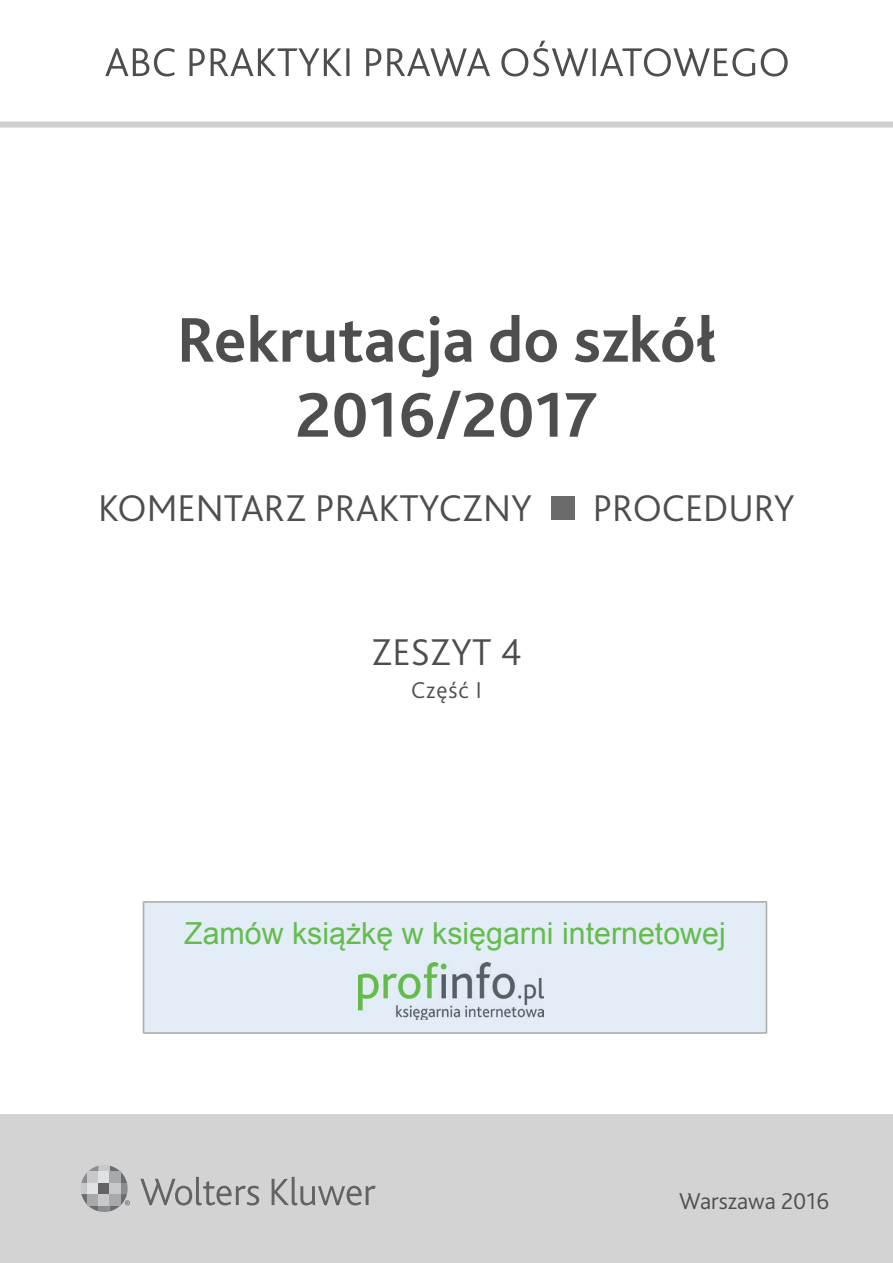
<style>
.page{position:relative;width:893px;height:1263px;background:#fff}
.page>*{position:absolute;margin:0;border:0;box-sizing:border-box;transform-origin:0 0}
.t1{font:700 66px/75px "Bliss 2";color:#4e4e4e;text-align:center}
.t2{font:300 39px "Bliss 2";color:#4e4e4e}
.t3{font:30.3px "Arial";color:#65bc4e}
.t4{font:300 24px "Bliss 2";color:#4e4e4e}
.s1{font-family:"Arial Narrow";font-weight:400;font-size:51px;color:#6b6b6b}
</style>
<div class="page">
<div style="left:0;top:1114px;width:893px;height:149px;background:#d3d3d3"></div>
<div style="left:0;top:122px;width:893px;height:6px;background:#cfcfcf"></div>
<svg style="left:105px;top:41px;width:683px;height:35px"></svg>
<svg style="left:140px;top:1177px;width:119px;height:28px"></svg>
<svg style="left:272px;top:1177px;width:104px;height:28px"></svg>
<svg style="left:81px;top:1165px;width:49px;height:47px"></svg>
<div style="left:88px;top:1172px;width:11px;height:11px;background:#c7c8ca"></div>
<div style="left:88px;top:1183px;width:11px;height:11px;background:#e0e1e3"></div>
<div style="left:88px;top:1194px;width:11px;height:11px;background:#a8a9ad"></div>
<div style="left:99px;top:1172px;width:11px;height:11px;background:#e0e1e3"></div>
<div style="left:99px;top:1183px;width:11px;height:11px;background:#636366"></div>
<div style="left:99px;top:1194px;width:11px;height:11px;background:#c7c8ca"></div>
<div style="left:110px;top:1172px;width:11px;height:11px;background:#a8a9ad"></div>
<div style="left:110px;top:1183px;width:11px;height:11px;background:#c7c8ca"></div>
<div style="left:110px;top:1194px;width:11px;height:11px;background:#a8a9ad"></div>
<svg style="left:143px;top:901px;width:624px;height:133px;background:#dfe8f1"></svg>
<div style="left:153px;top:922px;width:604px;height:39px;background:#e3edf7"></div>
<div style="left:359px;top:963px;width:192px;height:59px;background:#e3edf7"></div>
<img style="left:359px;top:963px;width:184px;height:57px">
<h1 class="t1" style="left:177px;top:308px;width:541px">Rekrutacja do szkół<br>2016/2017</h1>
<p class="t2" style="left:98px;top:493px;width:698px">KOMENTARZ PRAKTYCZNY <span class="s1">■</span> PROCEDURY</p>
<p class="t2" style="left:371px;top:637px;width:152px">ZESZYT 4</p>
<p class="t4" style="left:411px;top:681px;width:72px">Część I</p>
<p class="t3" style="left:184px;top:913px;width:543px">Zamów książkę w księgarni internetowej</p>
<p class="t4" style="left:679px;top:1191px;width:151px">Warszawa 2016</p>
</div>
